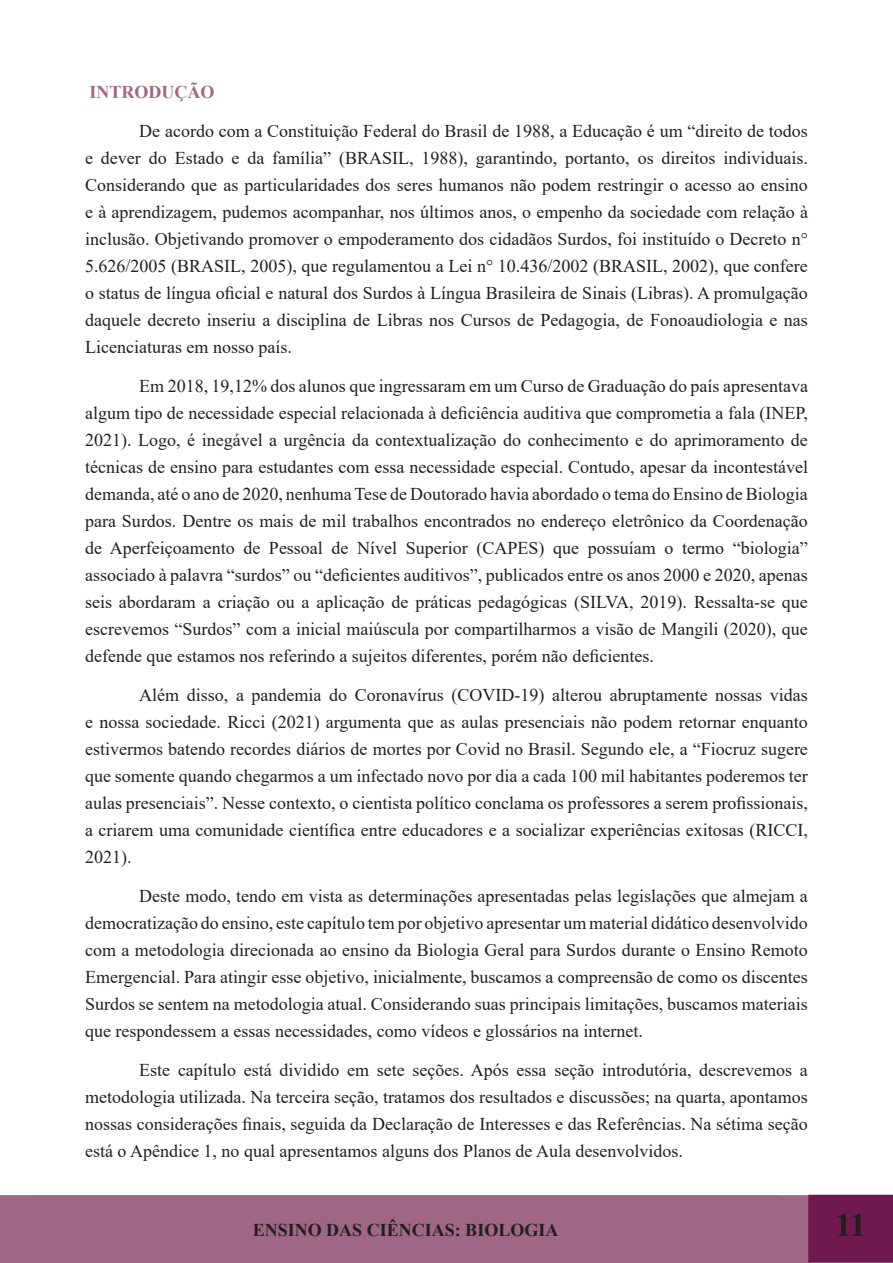
<style>
.page{position:relative;width:893px;height:1263px;background:#fff}
.page>*{position:absolute;margin:0;border:0;box-sizing:border-box;transform-origin:0 0}
.t1{font:700 33px "Times New Roman";color:#231f20}
.t2{font:18px/27px "Times New Roman";color:#231f20;text-align:justify}
.t3{font:700 18px "Times New Roman";color:#231f20}
.t4{font:700 18px "Times New Roman";color:#a06685}
</style>
<div class="page">
<div style="left:0;top:1195px;width:810px;height:68px;background:#a06685"></div>
<div style="left:809px;top:1195px;width:84px;height:67px;background:#70194e"></div>
<div style="left:808px;top:1195px;width:85px;height:68px;border:2px solid #70194e"></div>
<div style="left:31px;top:1195px;width:748px;height:56px;border:2px solid #a06685"></div>
<p class="t4" style="left:90px;top:79px;width:126px">INTRODUÇÃO</p>
<p class="t2" style="left:85px;top:116px;width:724px;text-indent:54px">De acordo com a Constituição Federal do Brasil de 1988, a Educação é um “direito de todos e dever do Estado e da família” (BRASIL, 1988), garantindo, portanto, os direitos individuais.<br>Considerando que as particularidades dos seres humanos não podem restringir o acesso ao ensino e à aprendizagem, pudemos acompanhar, nos últimos anos, o empenho da sociedade com relação à inclusão. Objetivando promover o empoderamento dos cidadãos Surdos, foi instituído o Decreto n° 5.626/2005 (BRASIL, 2005), que regulamentou a Lei n° 10.436/2002 (BRASIL, 2002), que confere o status de língua oficial e natural dos Surdos à Língua Brasileira de Sinais (Libras). A promulgação daquele decreto inseriu a disciplina de Libras nos Cursos de Pedagogia, de Fonoaudiologia e nas Licenciaturas em nosso país.</p>
<p class="t2" style="left:85px;top:371px;width:724px;text-indent:54px">Em 2018, 19,12% dos alunos que ingressaram em um Curso de Graduação do país apresentava algum tipo de necessidade especial relacionada à deficiência auditiva que comprometia a fala (INEP, 2021). Logo, é inegável a urgência da contextualização do conhecimento e do aprimoramento de técnicas de ensino para estudantes com essa necessidade especial. Contudo, apesar da incontestável demanda, até o ano de 2020, nenhuma Tese de Doutorado havia abordado o tema do Ensino de Biologia para Surdos. Dentre os mais de mil trabalhos encontrados no endereço eletrônico da Coordenação de Aperfeiçoamento de Pessoal de Nível Superior (CAPES) que possuíam o termo “biologia” associado à palavra “surdos” ou “deficientes auditivos”, publicados entre os anos 2000 e 2020, apenas seis abordaram a criação ou a aplicação de práticas pedagógicas (SILVA, 2019). Ressalta-se que escrevemos “Surdos” com a inicial maiúscula por compartilharmos a visão de Mangili (2020), que defende que estamos nos referindo a sujeitos diferentes, porém não deficientes.</p>
<p class="t2" style="left:85px;top:680px;width:724px;text-indent:54px">Além disso, a pandemia do Coronavírus (COVID-19) alterou abruptamente nossas vidas e nossa sociedade. Ricci (2021) argumenta que as aulas presenciais não podem retornar enquanto estivermos batendo recordes diários de mortes por Covid no Brasil. Segundo ele, a “Fiocruz sugere que somente quando chegarmos a um infectado novo por dia a cada 100 mil habitantes poderemos ter aulas presenciais”. Nesse contexto, o cientista político conclama os professores a serem profissionais, a criarem uma comunidade científica entre educadores e a socializar experiências exitosas (RICCI, 2021).</p>
<p class="t2" style="left:85px;top:881px;width:724px;text-indent:54px">Deste modo, tendo em vista as determinações apresentadas pelas legislações que almejam a democratização do ensino, este capítulo tem por objetivo apresentar um material didático desenvolvido com a metodologia direcionada ao ensino da Biologia Geral para Surdos durante o Ensino Remoto Emergencial. Para atingir esse objetivo, inicialmente, buscamos a compreensão de como os discentes Surdos se sentem na metodologia atual. Considerando suas principais limitações, buscamos materiais que respondessem a essas necessidades, como vídeos e glossários na internet.</p>
<p class="t2" style="left:85px;top:1055px;width:724px;text-indent:54px">Este capítulo está dividido em sete seções. Após essa seção introdutória, descrevemos a metodologia utilizada. Na terceira seção, tratamos dos resultados e discussões; na quarta, apontamos nossas considerações finais, seguida da Declaração de Interesses e das Referências. Na sétima seção está o Apêndice 1, no qual apresentamos alguns dos Planos de Aula desenvolvidos.</p>
<p class="t3" style="left:253px;top:1217px;width:307px">ENSINO DAS CIÊNCIAS: BIOLOGIA</p>
<h1 class="t1" style="left:835px;top:1201px;width:33px">11</h1>
</div>
